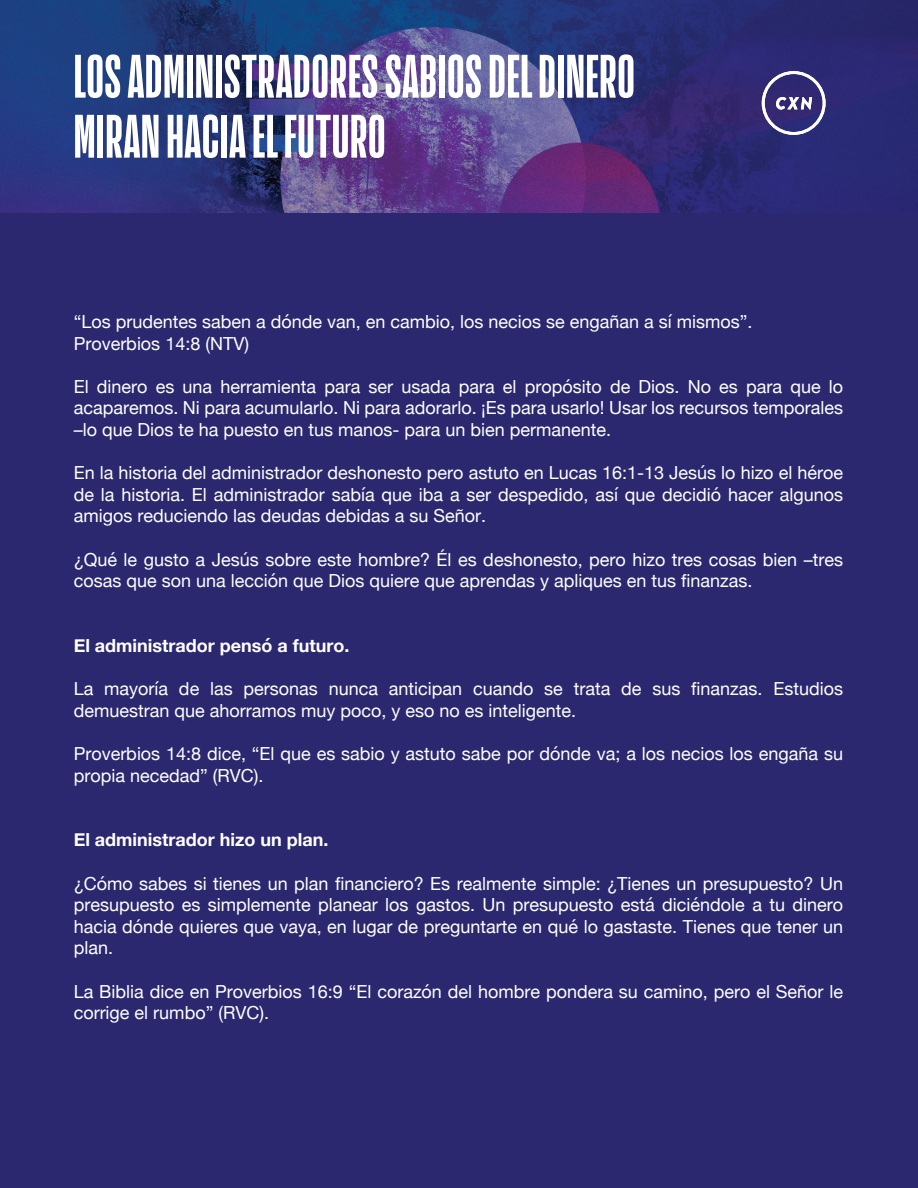
<style>
.page{position:relative;width:918px;height:1188px;background:#fff}
.page>*{position:absolute;margin:0;border:0;box-sizing:border-box;transform-origin:0 0}
.t1{font:60px/60px "Action Condensed Bold Grade 2";letter-spacing:.01em;color:#fff}
.t2{font:18px/21.6px "Helvetica Neue";color:#fff}
.t3{font:700 18px "Helvetica Neue";color:#fff}
</style>
<div class="page">
<img style="left:0;top:0;width:918px;height:213px">
<svg style="left:762px;top:71px;width:64px;height:64px"></svg>
<div style="left:0;top:213px;width:918px;height:975px;background:#2b286f"></div>
<h1 class="t1" style="left:74px;top:46px;width:563px">LOS ADMINISTRADORES SABIOS DEL DINERO<br>MIRAN HACIA EL FUTURO</h1>
<p class="t2" style="left:74px;top:312px;width:680px">“Los prudentes saben a dónde van, en cambio, los necios se engañan a sí mismos”.<br>Proverbios 14:8 (NTV)</p>
<p class="t2" style="left:74px;top:377px;width:771px;text-align:justify">El dinero es una herramienta para ser usada para el propósito de Dios. No es para que lo acaparemos. Ni para acumularlo. Ni para adorarlo. ¡Es para usarlo! Usar los recursos temporales –lo que Dios te ha puesto en tus manos- para un bien permanente.</p>
<p class="t2" style="left:74px;top:463px;width:771px;text-align:justify">En la historia del administrador deshonesto pero astuto en Lucas 16:1-13 Jesús lo hizo el héroe de la historia. El administrador sabía que iba a ser despedido, así que decidió hacer algunos amigos reduciendo las deudas debidas a su Señor.</p>
<p class="t2" style="left:74px;top:549px;width:771px">¿Qué le gusto a Jesús sobre este hombre? Él es deshonesto, pero hizo tres cosas bien –tres cosas que son una lección que Dios quiere que aprendas y apliques en tus finanzas.</p>
<p class="t3" style="left:74px;top:631px;width:277px">El administrador pensó a futuro.</p>
<p class="t2" style="left:74px;top:679px;width:771px">La mayoría de las personas nunca anticipan cuando se trata de sus finanzas. Estudios demuestran que ahorramos muy poco, y eso no es inteligente.</p>
<p class="t2" style="left:74px;top:744px;width:771px">Proverbios 14:8 dice, “El que es sabio y astuto sabe por dónde va; a los necios los engaña su propia necedad” (RVC).</p>
<p class="t3" style="left:74px;top:826px;width:256px">El administrador hizo un plan.</p>
<p class="t2" style="left:74px;top:873px;width:771px;text-align:justify">¿Cómo sabes si tienes un plan financiero? Es realmente simple: ¿Tienes un presupuesto? Un presupuesto es simplemente planear los gastos. Un presupuesto está diciéndole a tu dinero hacia dónde quieres que vaya, en lugar de preguntarte en qué lo gastaste. Tienes que tener un plan.</p>
<p class="t2" style="left:74px;top:981px;width:771px">La Biblia dice en Proverbios 16:9 “El corazón del hombre pondera su camino, pero el Señor le corrige el rumbo” (RVC).</p>
</div>
